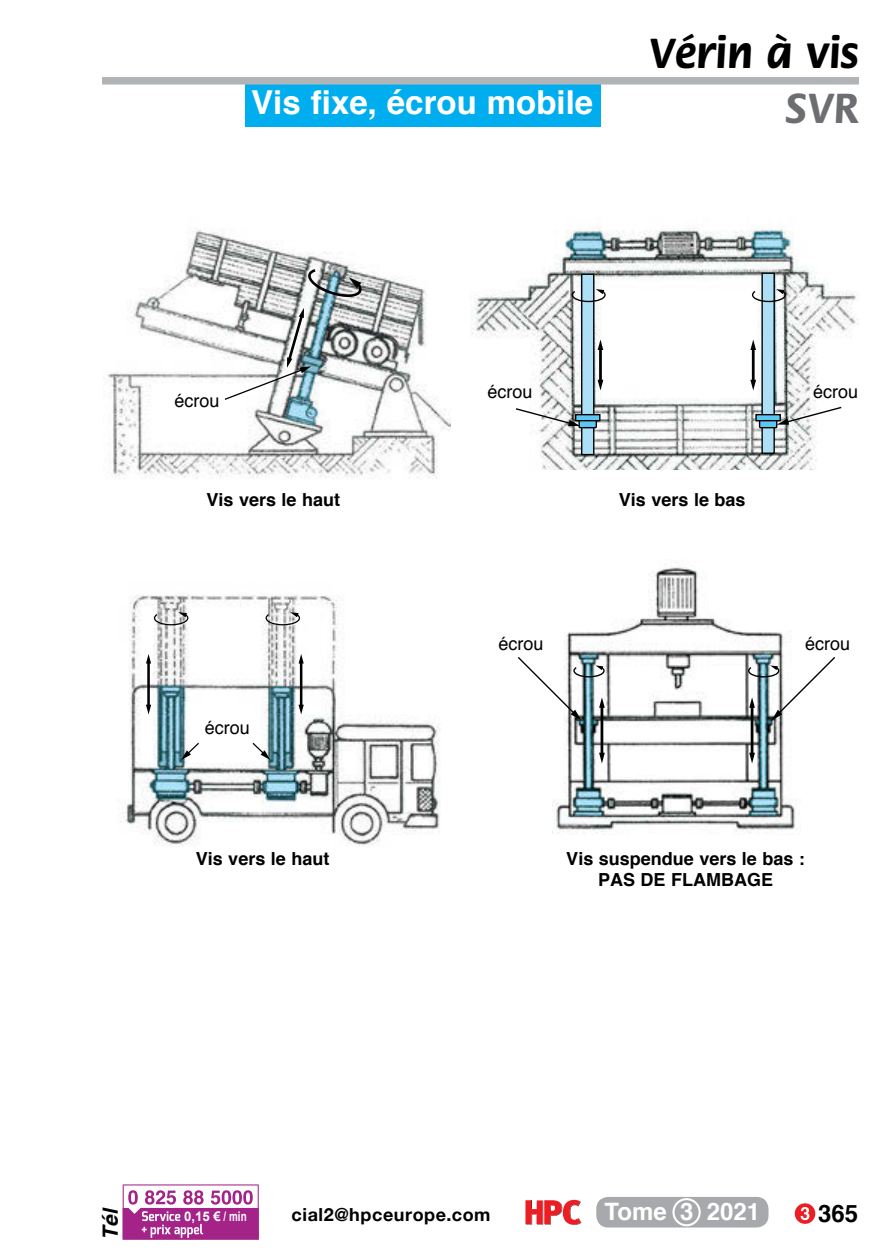
<style>
.page{position:relative;width:893px;height:1259px;background:#fff}
.page>*{position:absolute;margin:0;border:0;box-sizing:border-box;transform-origin:0 0}
.t1{font:700 45px "Flora";color:#000}
.t2{font:700 45px "Flora";color:#6d6e71}
.t3{font:700 33px "Helvetica";color:#fff}
.t4{font:700 24px "Helvetica";color:#fff}
.t5{font:700 24px "Helvetica";color:#000}
.t6{font:italic 700 21px "Helvetica";color:#000}
.t7{font:700 18px/21px "Helvetica";color:#000;text-align:center}
.t8{font:18px "Helvetica";color:#000}
.t9{font:700 18px "Helvetica Neue";letter-spacing:.03em;color:#000}
.t10{font:700 13.2px "Arial";color:#fff}
</style>
<div class="page">
<div style="left:795px;top:1203px;width:20px;height:20px;background:#ed1d24;border-radius:50%"></div>
<svg style="left:801px;top:1207px;width:8px;height:13px"></svg>
<svg style="left:525px;top:1199px;width:56px;height:26px"></svg>
<div style="left:596px;top:1197px;width:172px;height:30px;background:#a7a9ac;border-radius:12px"></div>
<div style="left:672px;top:1198px;width:29px;height:28px;border:2px solid #fff;border-radius:50%"></div>
<svg style="left:123px;top:1184px;width:136px;height:55px"></svg>
<div style="left:245px;top:85px;width:356px;height:42px;background:#00aeef"></div>
<div style="left:102px;top:77px;width:757px;height:8px;background:#b1b4b6"></div>
<img style="left:107px;top:228px;width:344px;height:251px">
<svg style="left:308px;top:267px;width:53px;height:33px"></svg>
<svg style="left:223px;top:308px;width:88px;height:93px"></svg>
<img style="left:470px;top:229px;width:389px;height:241px">
<hr style="left:599px;top:348px;width:3px;height:34px;background:#000">
<svg style="left:598px;top:339px;width:5px;height:11px"></svg>
<svg style="left:598px;top:380px;width:5px;height:10px"></svg>
<svg style="left:514px;top:407px;width:66px;height:19px"></svg>
<hr style="left:752px;top:348px;width:3px;height:34px;background:#000">
<svg style="left:750px;top:339px;width:6px;height:11px"></svg>
<svg style="left:750px;top:380px;width:6px;height:10px"></svg>
<div style="left:581px;top:273px;width:13px;height:182px;background:#ade0f6;border:1px solid #000"></div>
<svg style="left:579px;top:418px;width:17px;height:10px"></svg>
<div style="left:578px;top:418px;width:19px;height:10px;border:1px solid #000"></div>
<div style="left:575px;top:414px;width:25px;height:7px;background:#5cc7f2;border:1px solid #000"></div>
<div style="left:761px;top:272px;width:14px;height:182px;background:#ade0f6;border:1px solid #000"></div>
<div style="left:760px;top:418px;width:17px;height:10px;background:#5cc7f2"></div>
<div style="left:759px;top:418px;width:18px;height:10px;border:1px solid #000"></div>
<svg style="left:755px;top:406px;width:88px;height:19px"></svg>
<svg style="left:571px;top:289px;width:35px;height:14px"></svg>
<svg style="left:751px;top:289px;width:36px;height:14px"></svg>
<img style="left:123px;top:595px;width:317px;height:251px">
<hr style="left:147px;top:662px;width:3px;height:44px;background:#000">
<svg style="left:146px;top:654px;width:5px;height:9px"></svg>
<svg style="left:146px;top:704px;width:5px;height:10px"></svg>
<svg style="left:251px;top:741px;width:19px;height:19px"></svg>
<hr style="left:300px;top:662px;width:2px;height:44px;background:#000">
<svg style="left:299px;top:654px;width:5px;height:9px"></svg>
<svg style="left:299px;top:704px;width:5px;height:10px"></svg>
<svg style="left:153px;top:612px;width:36px;height:14px"></svg>
<svg style="left:265px;top:612px;width:36px;height:14px"></svg>
<svg style="left:181px;top:741px;width:19px;height:19px"></svg>
<img style="left:552px;top:567px;width:244px;height:266px">
<hr style="left:601px;top:706px;width:2px;height:48px;background:#000">
<svg style="left:599px;top:752px;width:6px;height:11px"></svg>
<hr style="left:751px;top:706px;width:2px;height:48px;background:#000">
<svg style="left:749px;top:752px;width:6px;height:11px"></svg>
<svg style="left:518px;top:655px;width:87px;height:65px"></svg>
<svg style="left:747px;top:655px;width:88px;height:65px"></svg>
<p class="t1" style="left:649px;top:29px;width:212px">Vérin à vis</p>
<p class="t3" style="left:251px;top:76px;width:344px">Vis fixe, écrou mobile</p>
<p class="t2" style="left:786px;top:84px;width:75px">SVR</p>
<p class="t8" style="left:174px;top:387px;width:47px">écrou</p>
<p class="t8" style="left:488px;top:377px;width:47px">écrou</p>
<p class="t8" style="left:813px;top:377px;width:47px">écrou</p>
<p class="t7" style="left:206px;top:489px;width:135px">Vis vers le haut</p>
<p class="t7" style="left:619px;top:489px;width:128px">Vis vers le bas</p>
<p class="t8" style="left:205px;top:713px;width:47px">écrou</p>
<p class="t7" style="left:196px;top:848px;width:135px">Vis vers le haut</p>
<p class="t8" style="left:498px;top:629px;width:47px">écrou</p>
<p class="t8" style="left:805px;top:629px;width:47px">écrou</p>
<p class="t7" style="left:566px;top:848px;width:240px">Vis suspendue vers le bas :<br>PAS DE FLAMBAGE</p>
<p class="t6" style="left:93px;top:1240px;width:34px;rotate:-90deg">Tél</p>
<p class="t10" style="left:184px;top:1207px;width:64px">0,15 € / min</p>
<p class="t9" style="left:292px;top:1200px;width:200px">cial2@hpceurope.com</p>
<h3 class="t4" style="left:605px;top:1192px;width:157px">Tome 3 2021</h3>
<p class="t5" style="left:818px;top:1194px;width:42px">365</p>
</div>
